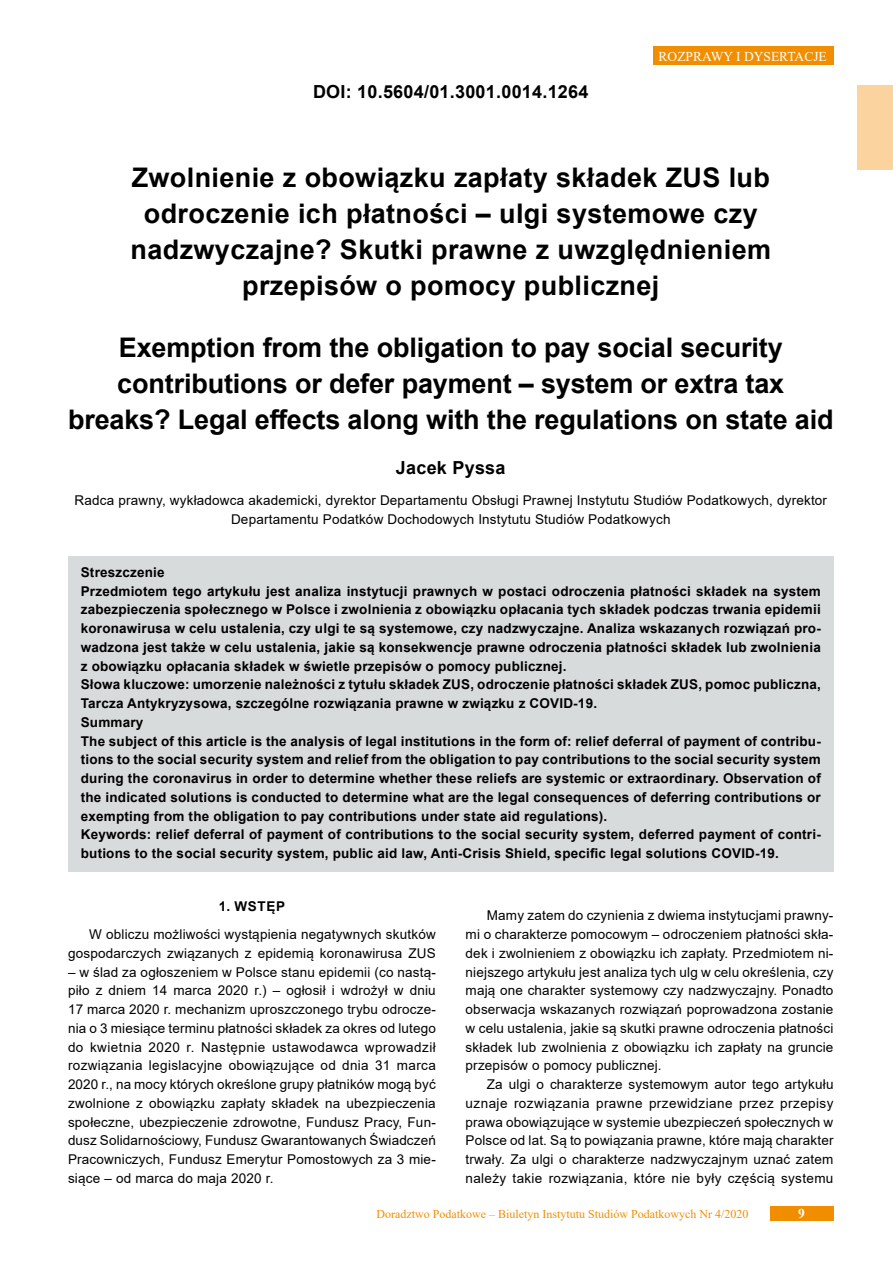
<style>
.page{position:relative;width:893px;height:1263px;background:#fff}
.page>*{position:absolute;margin:0;border:0;box-sizing:border-box;transform-origin:0 0}
.t1{font:700 27px/36px "Arial";letter-spacing:.015em;color:#000;text-align:center}
.t2{font:700 27px/36px "Arial";letter-spacing:-.005em;color:#000;text-align:center}
.t3{font:700 18px "Arial";letter-spacing:.015em;color:#000}
.t4{font:13.5px/18.8px "Arial";letter-spacing:.015em;color:#000;text-align:justify}
.t5{font:700 13.5px/18.8px "Arial";letter-spacing:.015em;color:#000}
.t6{font:13.5px "Times New Roman";color:#fff}
.t7{font:700 13.5px "Times New Roman";color:#fff}
.t8{font:12px "Times New Roman";color:#f18e00}
</style>
<div class="page">
<div style="left:770px;top:1205px;width:63px;height:15px;background:#f18e00"></div>
<div style="left:653px;top:46px;width:180px;height:19px;background:#f18e00"></div>
<div style="left:857px;top:85px;width:36px;height:85px;background:#fad39f"></div>
<div style="left:68px;top:556px;width:765px;height:34px;background:#d8dbdc"></div>
<div style="left:68px;top:575px;width:765px;height:109px;background:#d8dbdc"></div>
<div style="left:68px;top:669px;width:765px;height:53px;background:#d8dbdc"></div>
<div style="left:68px;top:706px;width:765px;height:34px;background:#d8dbdc"></div>
<div style="left:68px;top:725px;width:765px;height:109px;background:#d8dbdc"></div>
<div style="left:68px;top:819px;width:765px;height:53px;background:#d8dbdc"></div>
<h2 class="t3" style="left:313px;top:79px;width:277px">DOI: 10.5604/01.3001.0014.1264</h2>
<p class="t6" style="left:659px;top:47px;width:170px">ROZPRAWY I DYSERTACJE</p>
<h1 class="t1" style="left:131px;top:160px;width:642px">Zwolnienie z obowiązku zapłaty składek ZUS lub odroczenie ich płatności – ulgi systemowe czy nadzwyczajne? Skutki prawne z uwzględnieniem przepisów o pomocy publicznej</h1>
<h1 class="t2" style="left:68px;top:330px;width:767px">Exemption from the obligation to pay social security contributions or defer payment – system or extra tax breaks? Legal effects along with the regulations on state aid</h1>
<h2 class="t3" style="left:396px;top:455px;width:111px">Jacek Pyssa</h2>
<p class="t4" style="left:74px;top:491px;width:754px;text-align:center">Radca prawny, wykładowca akademicki, dyrektor Departamentu Obsługi Prawnej Instytutu Studiów Podatkowych, dyrektor<br>Departamentu Podatków Dochodowych Instytutu Studiów Podatkowych</p>
<p class="t5" style="left:81px;top:563px;width:742px">Streszczenie<br>Przedmiotem tego artykułu jest analiza instytucji prawnych w postaci odroczenia płatności składek na system zabezpieczenia społecznego w Polsce i zwolnienia z obowiązku opłacania tych składek podczas trwania epidemii koronawirusa w celu ustalenia, czy ulgi te są systemowe, czy nadzwyczajne. Analiza wskazanych rozwiązań pro&shy;wadzona jest także w celu ustalenia, jakie są konsekwencje prawne odroczenia płatności składek lub zwolnienia z obowiązku opłacania składek w świetle przepisów o pomocy publicznej.<br>Słowa kluczowe: umorzenie należności z tytułu składek ZUS, odroczenie płatności składek ZUS, pomoc publiczna, Tarcza Antykryzysowa, szczególne rozwiązania prawne w związku z COVID-19.<br>Summary<br>The subject of this article is the analysis of legal institutions in the form of: relief deferral of payment of contribu&shy;tions to the social security system and relief from the obligation to pay contributions to the social security system during the coronavirus in order to determine whether these reliefs are systemic or extraordinary. Observation of the indicated solutions is conducted to determine what are the legal consequences of deferring contributions or exempting from the obligation to pay contributions under state aid regulations).<br>Keywords: relief deferral of payment of contributions to the social security system, deferred payment of contri&shy;butions to the social security system, public aid law, Anti-Crisis Shield, specific legal solutions COVID-19.</p>
<p class="t5" style="left:219px;top:897px;width:68px">1. WSTĘP</p>
<p class="t4" style="left:68px;top:925px;width:369px;text-align:right">W obliczu możliwości wystąpienia negatywnych skutków gospodarczych związanych z epidemią koronawirusa ZUS</p>
<p class="t4" style="left:68px;top:962px;width:369px">– w ślad za ogłoszeniem w Polsce stanu epidemii (co nastą&shy;piło z dniem 14 marca 2020 r.) – ogłosił i wdrożył w dniu 17 marca 2020 r. mechanizm uproszczonego trybu odrocze&shy;nia o 3 miesiące terminu płatności składek za okres od lutego do kwietnia 2020 r. Następnie ustawodawca wprowadził rozwiązania legislacyjne obowiązujące od dnia 31 marca 2020 r., na mocy których określone grupy płatników mogą być zwolnione z obowiązku zapłaty składek na ubezpieczenia społeczne, ubezpieczenie zdrowotne, Fundusz Pracy, Fun&shy;dusz Solidarnościowy, Fundusz Gwarantowanych Świadczeń Pracowniczych, Fundusz Emerytur Pomostowych za 3 mie&shy;siące – od marca do maja 2020 r.</p>
<p class="t4" style="left:466px;top:906px;width:369px;text-indent:21px">Mamy zatem do czynienia z dwiema instytucjami prawny&shy;mi o charakterze pomocowym – odroczeniem płatności skła&shy;dek i zwolnieniem z obowiązku ich zapłaty. Przedmiotem ni&shy;niejszego artykułu jest analiza tych ulg w celu określenia, czy mają one charakter systemowy czy nadzwyczajny. Ponadto obserwacja wskazanych rozwiązań poprowadzona zostanie w celu ustalenia, jakie są skutki prawne odroczenia płatności składek lub zwolnienia z obowiązku ich zapłaty na gruncie przepisów o pomocy publicznej.</p>
<p class="t4" style="left:466px;top:1075px;width:369px;text-indent:21px">Za ulgi o charakterze systemowym autor tego artykułu uznaje rozwiązania prawne przewidziane przez przepisy prawa obowiązujące w systemie ubezpieczeń społecznych w Polsce od lat. Są to powiązania prawne, które mają charakter trwały. Za ulgi o charakterze nadzwyczajnym uznać zatem należy takie rozwiązania, które nie były częścią systemu</p>
<p class="t8" style="left:376px;top:1205px;width:373px">Doradztwo Podatkowe – Biuletyn Instytutu Studiów Podatkowych Nr 4/2020</p>
<p class="t7" style="left:798px;top:1204px;width:8px">9</p>
</div>
